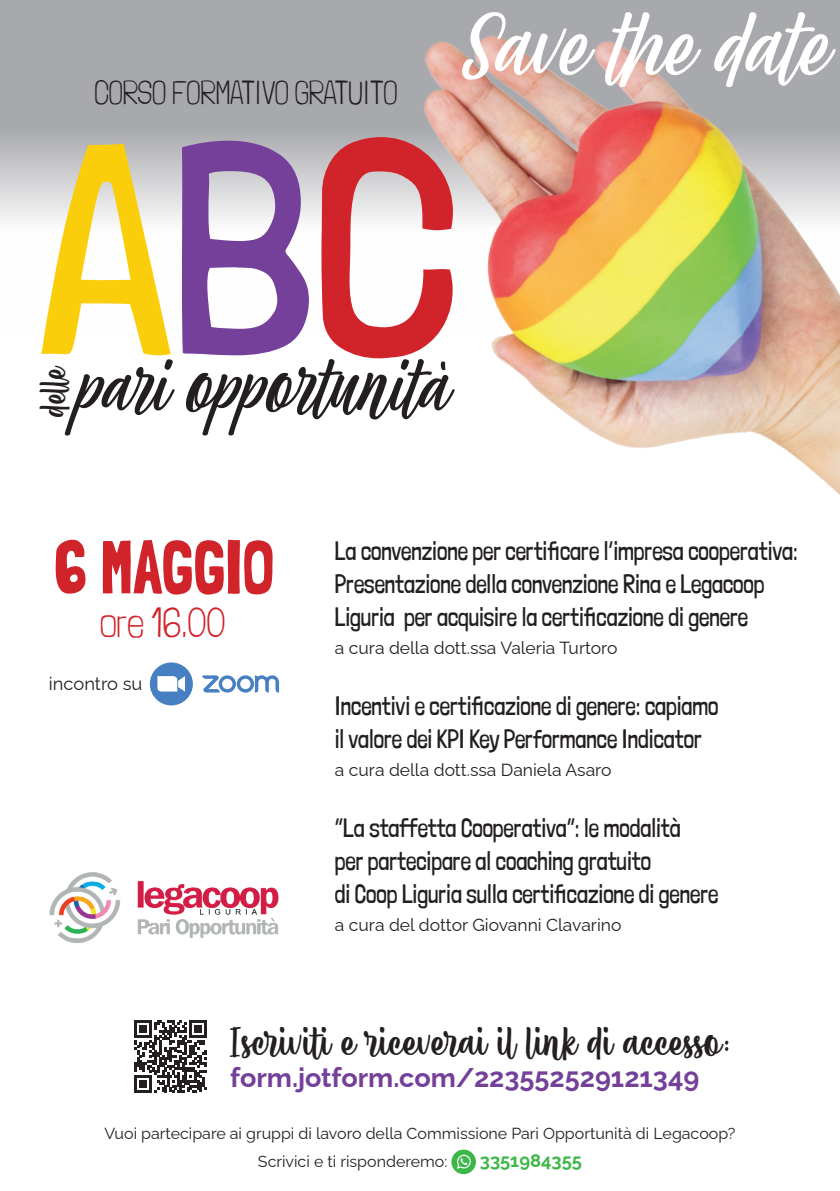
<style>
.page{position:relative;width:840px;height:1191px;background:#fff}
.page>*{position:absolute;margin:0;border:0;box-sizing:border-box;transform-origin:0 0}
.t1{font:300 298.4px "Londrina Solid";color:#face0b}
.t2{font:italic 97.6px "Amatemora";color:#fff;scale:.87 1}
.t3{font:italic 79.8px "Amatemora";color:#231f20;scale:.87 1}
.t4{font:75.8px "Londrina Solid";color:#d1232a;scale:.87 1}
.t5{font:42.8px "Amatemora";color:#231f20}
.t6{font:100 42.2px "Londrina Solid";color:#d1232a;scale:.87 1}
.t7{font:39.4px "Amatemora";color:#231f20;scale:.87 1}
.t8{font:100 33.4px "Londrina Solid";color:#231f20;scale:.87 1}
.t9{font:700 27px "Raleway";color:#744099}
.t10{font:300 26.4px/33.2px "Londrina Solid";color:#231f20;scale:.87 1}
.t11{font:700 18.2px "Raleway";color:#3eb649}
.t12{font:18.2px "Raleway";color:#231f20}
.t13{font:17.6px "Raleway";color:#231f20}
.t14{font:16px/27.4px "Raleway";color:#231f20}
.s1{color:#744099}
.s2{color:#d1232a}
</style>
<div class="page">
<svg style="left:0;top:0;width:261px;height:221px;background:#b7b8bb"></svg>
<img style="left:261px;top:0;width:578px;height:494px">
<div style="left:451px;top:1149px;width:24px;height:25px;background:#3eb649;border-radius:50%"></div>
<svg style="left:457px;top:1154px;width:13px;height:14px"></svg>
<svg style="left:134px;top:1020px;width:73px;height:72px"></svg>
<img style="left:49px;top:872px;width:230px;height:71px">
<div style="left:150px;top:662px;width:43px;height:43px;background:#4680c2;border-radius:50%"></div>
<svg style="left:157px;top:676px;width:28px;height:16px"></svg>
<svg style="left:202px;top:675px;width:77px;height:18px"></svg>
<p class="t8" style="left:94px;top:72px;width:350px">CORSO FORMATIVO GRATUITO</p>
<h2 class="t2" style="left:458px;top:-3px;width:421px">Save the date</h2>
<h1 class="t1" style="left:40px;top:75px;width:419px">A<span class="s1">B</span><span class="s2">C</span></h1>
<h3 class="t7" style="left:34px;top:417px;width:61px;rotate:-90deg">delle</h3>
<h3 class="t3" style="left:72px;top:347px;width:429px">pari opportunità</h3>
<h3 class="t4" style="left:53px;top:522px;width:255px">6 MAGGIO</h3>
<h3 class="t6" style="left:100px;top:598px;width:145px">ore 16.00</h3>
<p class="t12" style="left:49px;top:669px;width:95px">incontro su</p>
<p class="t10" style="left:334px;top:534px;width:533px">La convenzione per certificare l’impresa cooperativa:<br>Presentazione della convenzione Rina e Legacoop<br>Liguria per acquisire la certificazione di genere</p>
<p class="t13" style="left:334px;top:634px;width:284px">a cura della dott.ssa Valeria Turtoro</p>
<p class="t10" style="left:334px;top:689px;width:442px">Incentivi e certificazione di genere: capiamo il valore dei KPI Key Performance Indicator</p>
<p class="t13" style="left:334px;top:756px;width:278px">a cura della dott.ssa Daniela Asaro</p>
<p class="t10" style="left:334px;top:810px;width:442px">“La staffetta Cooperativa”: le modalità<br>per partecipare al coaching gratuito<br>di Coop Liguria sulla certificazione di genere</p>
<p class="t13" style="left:334px;top:910px;width:288px">a cura del dottor Giovanni Clavarino</p>
<h3 class="t5" style="left:230px;top:1020px;width:502px">Iscriviti e riceverai il link di accesso:</h3>
<p class="t9" style="left:230px;top:1055px;width:470px">form.jotform.com/223552529121349</p>
<p class="t14" style="left:258px;top:1118px;width:479px;text-indent:-153px">Vuoi partecipare ai gruppi di lavoro della Commissione Pari Opportunità di Legacoop?<br>Scrivici e ti risponderemo:</p>
<p class="t11" style="left:479px;top:1145px;width:104px">3351984355</p>
</div>
